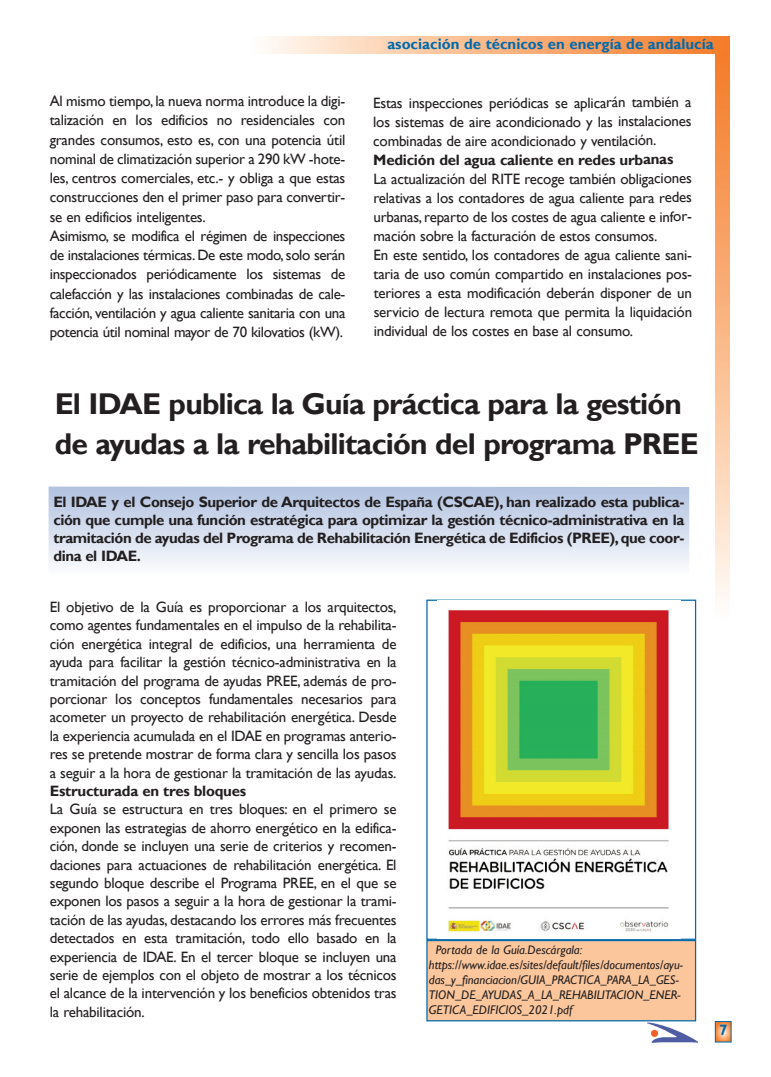
<style>
.page{position:relative;width:771px;height:1077px;background:#fff}
.page>*{position:absolute;margin:0;border:0;box-sizing:border-box;transform-origin:0 0}
.t1{font:700 30px/40px "Gill Sans";letter-spacing:-.03em;color:#231f20}
.t2{font:15px/18.4px "Gill Sans";letter-spacing:-.02em;color:#231f20;text-align:justify}
.t3{font:700 15px/18px "Gill Sans";letter-spacing:-.02em;color:#231f20;text-align:justify}
.t4{font:700 15px "Gill Sans";color:#006aad}
.t5{font:italic 12.5px/15px "Gill Sans";color:#231f20}
</style>
<div class="page">
<svg style="left:716px;top:1023px;width:13px;height:17px"></svg>
<div style="left:714px;top:1021px;width:17px;height:21px;border:1px solid #006aad"></div>
<img style="left:647px;top:1022px;width:50px;height:21px">
<svg style="left:714px;top:53px;width:14px;height:549px;background:#fabc90"></svg>
<div style="left:250px;top:37px;width:478px;height:16px;background:linear-gradient(to right,#fffbf4,#f47a25)"></div>
<svg style="left:48px;top:486px;width:640px;height:80px;background:#d2dced"></svg>
<img style="left:448px;top:610px;width:221px;height:322px">
<div style="left:427px;top:941px;width:267px;height:79px;background:#fbc69c"></div>
<div style="left:426px;top:939px;width:269px;height:82px;border:1px solid #006aad"></div>
<p class="t2" style="left:50px;top:91px;width:297px;line-height:19.2px;text-align:left">Al mismo tiempo, la nueva norma introduce la digi&shy;talización en los edificios no residenciales con grandes consumos, esto es, con una potencia útil nominal de climatización superior a 290 kW -hote&shy;les, centros comerciales, etc.- y obliga a que estas construcciones den el primer paso para convertir&shy;se en edificios inteligentes.<br>Asimismo, se modifica el régimen de inspecciones de instalaciones térmicas. De este modo, solo serán inspeccionados periódicamente los sistemas de calefacción y las instalaciones combinadas de cale&shy;facción, ventilación y agua caliente sanitaria con una potencia útil nominal mayor de 70 kilovatios (kW).</p>
<p class="t4" style="left:387px;top:35px;width:328px">asociación de técnicos en energía de andalucía</p>
<p class="t2" style="left:373px;top:93px;width:320px;line-height:19px">Estas inspecciones periódicas se aplicarán también a los sistemas de aire acondicionado y las instalaciones combinadas de aire acondicionado y ventilación.</p>
<p class="t3" style="left:373px;top:151px;width:301px">Medición del agua caliente en redes urbanas</p>
<p class="t2" style="left:373px;top:169px;width:320px;line-height:19px;text-align:left">La actualización del RITE recoge también obligaciones relativas a los contadores de agua caliente para redes urbanas,reparto de los costes de agua caliente e infor&shy;mación sobre la facturación de estos consumos.<br>En este sentido, los contadores de agua caliente sani&shy;taria de uso común compartido en instalaciones pos&shy;teriores a esta modificación deberán disponer de un servicio de lectura remota que permita la liquidación individual de los costes en base al consumo.</p>
<h1 class="t1" style="left:55px;top:383px;width:645px">El IDAE publica la Guía práctica para la gestión de ayudas a la rehabilitación del programa PREE</h1>
<p class="t3" style="left:53px;top:493px;width:632px">El IDAE y el Consejo Superior de Arquitectos de España (CSCAE), han realizado esta publica&shy;ción que cumple una función estratégica para optimizar la gestión técnico-administrativa en la tramitación de ayudas del Programa de Rehabilitación Energética de Edificios (PREE),que coor&shy;dina el IDAE.</p>
<p class="t2" style="left:50px;top:597px;width:348px">El objetivo de la Guía es proporcionar a los arquitectos, como agentes fundamentales en el impulso de la rehabilita&shy;ción energética integral de edificios, una herramienta de ayuda para facilitar la gestión técnico-administrativa en la tramitación del programa de ayudas PREE, además de pro&shy;porcionar los conceptos fundamentales necesarios para acometer un proyecto de rehabilitación energética. Desde la experiencia acumulada en el IDAE en programas anterio&shy;res se pretende mostrar de forma clara y sencilla los pasos a seguir a la hora de gestionar la tramitación de las ayudas.</p>
<p class="t3" style="left:50px;top:781px;width:198px">Estructurada en tres bloques</p>
<p class="t2" style="left:50px;top:800px;width:348px">La Guía se estructura en tres bloques: en el primero se exponen las estrategias de ahorro energético en la edifica&shy;ción, donde se incluyen una serie de criterios y recomen&shy;daciones para actuaciones de rehabilitación energética. El segundo bloque describe el Programa PREE, en el que se exponen los pasos a seguir a la hora de gestionar la trami&shy;tación de las ayudas, destacando los errores más frecuentes detectados en esta tramitación, todo ello basado en la experiencia de IDAE. En el tercer bloque se incluyen una serie de ejemplos con el objeto de mostrar a los técnicos el alcance de la intervención y los beneficios obtenidos tras la rehabilitación.</p>
<p class="t5" style="left:428px;top:941px;width:255px;text-indent:7px">Portada de la Guía.Descárgala: https://www.idae.es/sites/default/files/documentos/ayu&shy;das_y_financiacion/GUIA_PRACTICA_PARA_LA_GES-TION_DE_AYUDAS_A_LA_REHABILITACION_ENER-GETICA_EDIFICIOS_2021.pdf</p>
<p class="t4" style="left:718px;top:1021px;width:10px">7</p>
</div>
